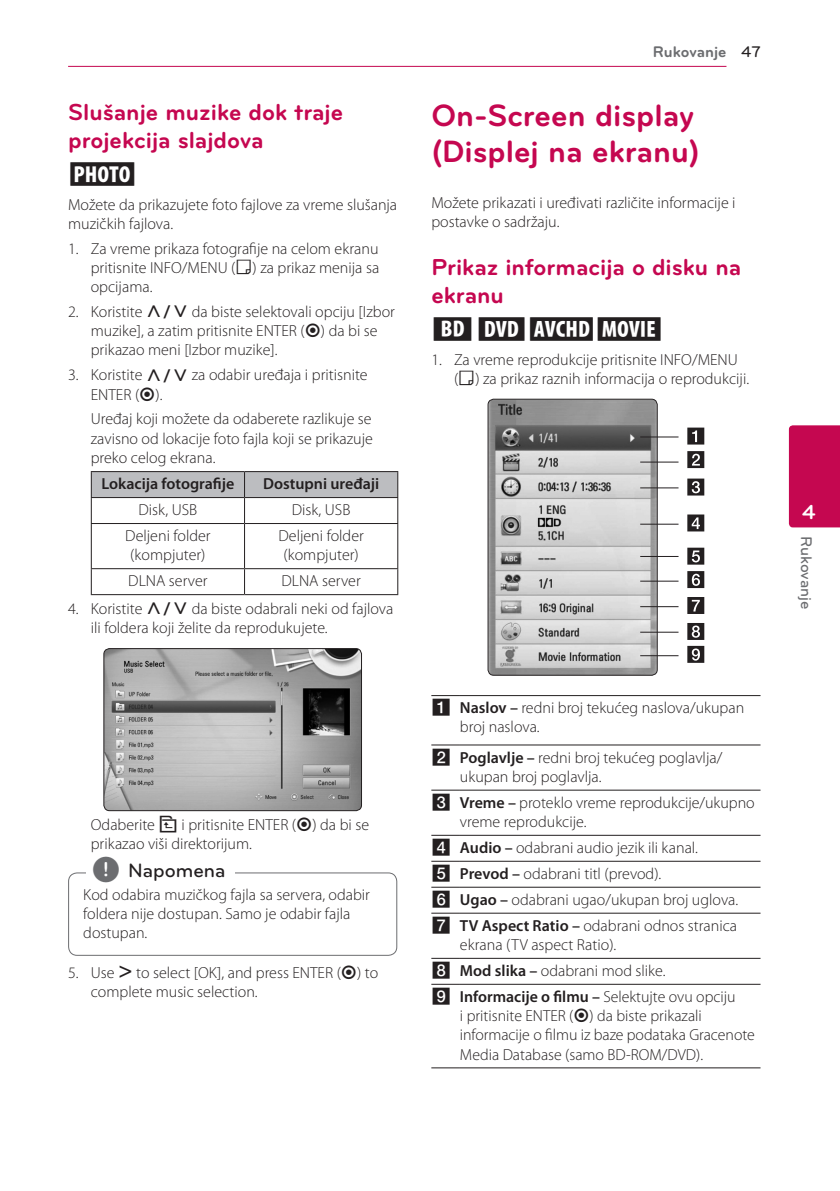
<style>
.page{position:relative;width:840px;height:1191px;background:#fff}
.page>*{position:absolute;margin:0;border:0;box-sizing:border-box;transform-origin:0 0}
.Title_1{font:700 32px/36px "Bryant LG";color:#c50750}
.Title_2{font:700 24px/28px "Bryant LG";color:#c50750}
.Content_text_Light{font:24px "UPSYS Common";color:#231f20}
.t1{font:700 21px "Bryant LG";color:#fff}
.t2{font:500 20px "Bryant LG";color:#231f20}
.Content_text_Light-2{font:300 16px/19.2px "Myriad Pro";color:#231f20}
.Content_text_Num{font:300 16px/19.2px "Myriad Pro";color:#231f20}
.Contents_Text_Sub_Nu{font:300 16px/19.2px "Myriad Pro";color:#231f20;text-align:justify}
.Content_text_Light-3{font:600 16px "Myriad Pro";color:#231f20}
.t3{font:700 16px "Bryant LG";color:#6c6d70}
.t4{font:500 16px "Bryant LG";letter-spacing:-.005em;color:#6c6d70}
.Content_text_Light-4{font:16px "UPSYS Boxed Number";color:#231f20}
.s1{font-family:"UPSYS Common";font-weight:400}
.s2{font-family:"UPSYS Common";font-weight:400;font-size:30px;color:#6c6d70}
.s3{font-weight:500;color:#231f20}
.s4{font-weight:600}
</style>
<div class="page">
<hr style="left:68px;top:66px;width:658px;height:1px;background:#c50750">
<div style="left:788px;top:425px;width:51px;height:102px;background:#c50750"></div>
<hr style="left:91px;top:523px;width:153px;height:1px;background:#231f20">
<hr style="left:244px;top:523px;width:154px;height:1px;background:#231f20">
<hr style="left:91px;top:568px;width:153px;height:1px;background:#231f20">
<hr style="left:244px;top:568px;width:154px;height:1px;background:#231f20">
<hr style="left:244px;top:524px;width:1px;height:44px;background:#231f20">
<svg style="left:244px;top:569px;width:1px;height:25px"></svg>
<svg style="left:91px;top:471px;width:307px;height:52px"></svg>
<hr style="left:91px;top:524px;width:1px;height:44px;background:#231f20">
<hr style="left:397px;top:524px;width:1px;height:44px;background:#231f20">
<svg style="left:91px;top:569px;width:1px;height:25px"></svg>
<svg style="left:397px;top:569px;width:1px;height:25px"></svg>
<hr style="left:91px;top:594px;width:153px;height:1px;background:#231f20">
<hr style="left:244px;top:594px;width:154px;height:1px;background:#231f20">
<img style="left:104px;top:649px;width:257px;height:161px">
<div style="left:103px;top:648px;width:259px;height:163px;border:1px solid #231f20;border-radius:6px"></div>
<div style="left:68px;top:872px;width:329px;height:83px;border:1px solid #6c6d70;border-radius:9px"></div>
<div style="left:86px;top:866px;width:148px;height:20px;background:#fff"></div>
<img style="left:488px;top:399px;width:169px;height:276px">
<div style="left:487px;top:399px;width:170px;height:276px;border:1px solid #231f20;border-radius:6px"></div>
<svg style="left:687px;top:427px;width:17px;height:17px"></svg>
<svg style="left:687px;top:623px;width:17px;height:17px"></svg>
<svg style="left:687px;top:597px;width:17px;height:17px"></svg>
<svg style="left:687px;top:571px;width:17px;height:17px"></svg>
<svg style="left:687px;top:547px;width:17px;height:17px"></svg>
<svg style="left:687px;top:514px;width:17px;height:17px"></svg>
<svg style="left:687px;top:478px;width:17px;height:17px"></svg>
<svg style="left:687px;top:451px;width:17px;height:17px"></svg>
<svg style="left:687px;top:646px;width:17px;height:17px"></svg>
<hr style="left:640px;top:436px;width:38px;height:1px;background:#231f20">
<hr style="left:640px;top:461px;width:38px;height:1px;background:#231f20">
<hr style="left:640px;top:487px;width:38px;height:1px;background:#231f20">
<hr style="left:640px;top:523px;width:38px;height:1px;background:#231f20">
<hr style="left:640px;top:556px;width:38px;height:1px;background:#231f20">
<hr style="left:640px;top:580px;width:38px;height:1px;background:#231f20">
<hr style="left:640px;top:606px;width:38px;height:1px;background:#231f20">
<hr style="left:640px;top:631px;width:38px;height:1px;background:#231f20">
<hr style="left:640px;top:655px;width:38px;height:1px;background:#231f20">
<svg style="left:431px;top:695px;width:28px;height:1px"></svg>
<hr style="left:459px;top:695px;width:301px;height:1px;background:#231f20">
<svg style="left:431px;top:744px;width:28px;height:1px"></svg>
<hr style="left:459px;top:744px;width:301px;height:1px;background:#231f20">
<svg style="left:431px;top:789px;width:28px;height:1px"></svg>
<hr style="left:459px;top:789px;width:301px;height:1px;background:#231f20">
<svg style="left:431px;top:835px;width:28px;height:1px"></svg>
<hr style="left:459px;top:835px;width:301px;height:1px;background:#231f20">
<svg style="left:431px;top:860px;width:28px;height:1px"></svg>
<hr style="left:459px;top:860px;width:301px;height:1px;background:#231f20">
<svg style="left:431px;top:886px;width:28px;height:1px"></svg>
<hr style="left:459px;top:886px;width:301px;height:1px;background:#231f20">
<svg style="left:431px;top:912px;width:28px;height:1px"></svg>
<hr style="left:459px;top:912px;width:301px;height:1px;background:#231f20">
<svg style="left:431px;top:957px;width:28px;height:1px"></svg>
<hr style="left:459px;top:957px;width:301px;height:1px;background:#231f20">
<svg style="left:431px;top:983px;width:28px;height:1px"></svg>
<hr style="left:459px;top:983px;width:301px;height:1px;background:#231f20">
<svg style="left:431px;top:1067px;width:28px;height:1px"></svg>
<hr style="left:459px;top:1067px;width:301px;height:1px;background:#231f20">
<p class="Title_2" style="left:68px;top:98px;width:276px">Slušanje muzike dok traje projekcija slajdova</p>
<p class="Content_text_Light" style="left:68px;top:160px;width:70px">I</p>
<p class="Content_text_Light-2" style="left:68px;top:195px;width:330px">Možete da prikazujete foto fajlove za vreme slušanja muzičkih fajlova.</p>
<p class="Content_text_Num" style="left:91px;top:239px;width:290px;text-align:justify;text-indent:-23px">1. Za vreme prikaza fotografije na celom ekranu pritisnite INFO/MENU (<span class="s1">M</span>) za prikaz menija sa opcijama.</p>
<p class="Content_text_Num" style="left:91px;top:302px;width:305px;text-indent:-23px">2. Koristite <span class="s1">W/S</span> da biste selektovali opciju [Izbor muzike], a zatim pritisnite ENTER (<span class="s1">B</span>) da bi se prikazao meni [Izbor muzike].</p>
<p class="Content_text_Num" style="left:91px;top:365px;width:278px;text-indent:-23px">3. Koristite <span class="s1">W/S</span> za odabir uređaja i pritisnite<br>ENTER (<span class="s1">B</span>).</p>
<p class="Contents_Text_Sub_Nu" style="left:91px;top:409px;width:283px">Uređaj koji možete da odaberete razlikuje se zavisno od lokacije foto fajla koji se prikazuje preko celog ekrana.</p>
<p class="Content_text_Light-3" style="left:101px;top:474px;width:135px">Lokacija fotografije</p>
<p class="Content_text_Light-3" style="left:263px;top:474px;width:118px">Dostupni uređaji</p>
<p class="Content_text_Light-2" style="left:138px;top:500px;width:60px">Disk, USB</p>
<p class="Content_text_Light-2" style="left:292px;top:500px;width:60px">Disk, USB</p>
<p class="Content_text_Light-2" style="left:125px;top:526px;width:87px;text-align:center">Deljeni folder (kompjuter)</p>
<p class="Content_text_Light-2" style="left:278px;top:526px;width:87px;text-align:center">Deljeni folder (kompjuter)</p>
<p class="Content_text_Light-2" style="left:128px;top:571px;width:81px">DLNA server</p>
<p class="Content_text_Light-2" style="left:281px;top:571px;width:81px">DLNA server</p>
<p class="Content_text_Num" style="left:91px;top:599px;width:304px;text-indent:-23px">4. Koristite <span class="s1">W/S</span> da biste odabrali neki od fajlova ili foldera koji želite da reprodukujete.</p>
<p class="Contents_Text_Sub_Nu" style="left:91px;top:815px;width:280px">Odaberite <span class="s1">G</span> i pritisnite ENTER (<span class="s1">B</span>) da bi se prikazao viši direktorijum.</p>
<p class="Content_text_Light-2" style="left:83px;top:884px;width:288px">Kod odabira muzičkog fajla sa servera, odabir foldera nije dostupan. Samo je odabir fajla dostupan.</p>
<p class="t2" style="left:92px;top:857px;width:135px"><span class="s2">,</span> Napomena</p>
<p class="Content_text_Num" style="left:91px;top:963px;width:289px;text-indent:-23px">5. Use <span class="s1">D</span> to select [OK], and press ENTER (<span class="s1">B</span>) to complete music selection.</p>
<p class="t3" style="left:652px;top:42px;width:109px">Rukovanje <span class="s3">47</span></p>
<p class="Title_1" style="left:431px;top:97px;width:270px">On-Screen display (Displej na ekranu)</p>
<p class="Content_text_Light-2" style="left:431px;top:192px;width:305px">Možete prikazati i uređivati različite informacije i postavke o sadržaju.</p>
<p class="Title_2" style="left:431px;top:253px;width:311px">Prikaz informacija o disku na ekranu</p>
<p class="Content_text_Light" style="left:431px;top:315px;width:234px">EROY</p>
<p class="Content_text_Num" style="left:454px;top:350px;width:296px;text-indent:-23px">1. Za vreme reprodukcije pritisnite INFO/MENU (<span class="s1">M</span>) za prikaz raznih informacija o reprodukciji.</p>
<p class="Content_text_Light-4" style="left:431px;top:699px;width:21px">A</p>
<p class="Content_text_Light-2" style="left:459px;top:698px;width:285px"><span class="s4">Naslov –</span> redni broj tekućeg naslova/ukupan broj naslova.</p>
<p class="Content_text_Light-4" style="left:431px;top:748px;width:21px">B</p>
<p class="Content_text_Light-2" style="left:459px;top:747px;width:264px"><span class="s4">Poglavlje –</span> redni broj tekućeg poglavlja/ ukupan broj poglavlja.</p>
<p class="Content_text_Light-4" style="left:431px;top:793px;width:21px">C</p>
<p class="Content_text_Light-2" style="left:459px;top:792px;width:296px"><span class="s4">Vreme –</span> proteklo vreme reprodukcije/ukupno vreme reprodukcije.</p>
<p class="Content_text_Light-4" style="left:431px;top:838px;width:21px">D</p>
<p class="Content_text_Light-2" style="left:459px;top:838px;width:239px"><span class="s4">Audio –</span> odabrani audio jezik ili kanal.</p>
<p class="Content_text_Light-4" style="left:431px;top:864px;width:21px">E</p>
<p class="Content_text_Light-2" style="left:459px;top:864px;width:203px"><span class="s4">Prevod –</span> odabrani titl (prevod).</p>
<p class="Content_text_Light-4" style="left:431px;top:890px;width:21px">F</p>
<p class="Content_text_Light-2" style="left:459px;top:889px;width:280px"><span class="s4">Ugao –</span> odabrani ugao/ukupan broj uglova.</p>
<p class="Content_text_Light-4" style="left:431px;top:916px;width:21px">G</p>
<p class="Content_text_Light-2" style="left:459px;top:915px;width:278px"><span class="s4">TV Aspect Ratio –</span> odabrani odnos stranica ekrana (TV aspect Ratio).</p>
<p class="Content_text_Light-4" style="left:431px;top:961px;width:21px">H</p>
<p class="Content_text_Light-2" style="left:459px;top:961px;width:207px"><span class="s4">Mod slika –</span> odabrani mod slike.</p>
<p class="Content_text_Light-4" style="left:431px;top:987px;width:21px">I</p>
<p class="Content_text_Light-2" style="left:459px;top:987px;width:296px"><span class="s4">Informacije o filmu –</span> Selektujte ovu opciju<br>i pritisnite ENTER (<span class="s1">B</span>) da biste prikazali informacije o filmu iz baze podataka Gracenote Media Database (samo BD-ROM/DVD).</p>
<h3 class="t1" style="left:801px;top:499px;width:15px">4</h3>
<p class="t4" style="left:815px;top:536px;width:75px;rotate:90deg">Rukovanje</p>
</div>
